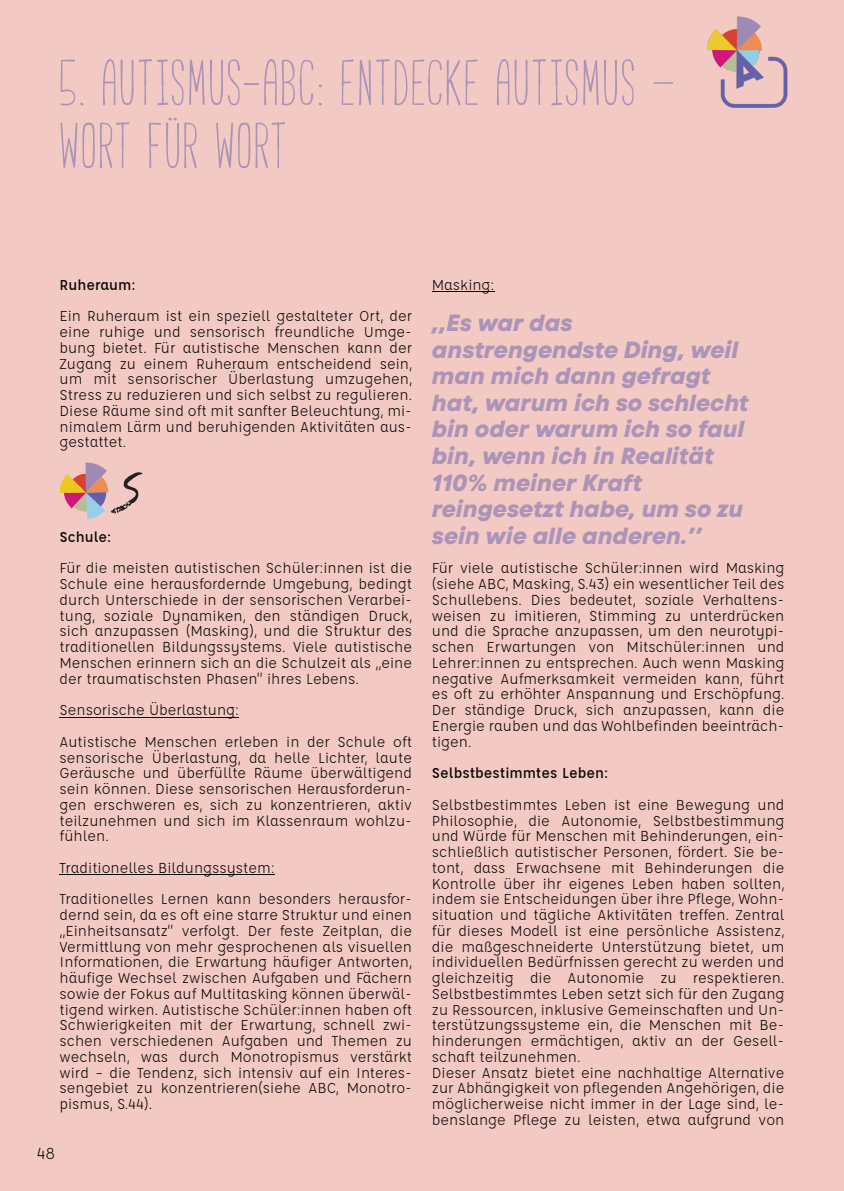
<style>
.page{position:relative;width:844px;height:1191px;background:#fff}
.page>*{position:absolute;margin:0;border:0;box-sizing:border-box;transform-origin:0 0}
.t1{font:63px/63px "Cabana";letter-spacing:.05em;color:rgb(100 95 170/.5)}
.t2{font:58.98px "Odachi";color:#231f20}
.t3{font:italic 800 23.45px/26.6px "Code Next";color:rgb(100 95 170/.5)}
.t4{font:17.5px "Affogato";color:#080704}
.t5{font:15.75px/15.8px "Affogato";color:#080704;text-align:justify}
.t6{font:500 15.75px "Affogato";color:#080704}
</style>
<div class="page">
<hr style="left:843px;top:0;width:1px;height:1191px;background:#f3c9c4">
<div style="left:0;top:0;width:843px;height:1191px;background:#f3c9c4"></div>
<img style="left:707px;top:16px;width:81px;height:92px">
<hr style="left:60px;top:716px;width:179px;height:1px;background:#080704">
<hr style="left:60px;top:874px;width:215px;height:1px;background:#080704">
<hr style="left:432px;top:291px;width:62px;height:1px;background:#080704">
<svg style="left:59px;top:462px;width:49px;height:57px"></svg>
<h1 class="t1" style="left:60px;top:54px;width:615px">5. AUTISMUS-ABC: ENTDECKE AUTISMUS –<br>WORT FÜR WORT</h1>
<p class="t6" style="left:60px;top:275px;width:78px">Ruheraum:</p>
<p class="t5" style="left:60px;top:308px;width:354px">Ein Ruheraum ist ein speziell gestalteter Ort, der eine ruhige und sensorisch freundliche Umge&shy;bung bietet. Für autistische Menschen kann der Zugang zu einem Ruheraum entscheidend sein, um mit sensorischer Überlastung umzugehen, Stress zu reduzieren und sich selbst zu regulieren.<br>Diese Räume sind oft mit sanfter Beleuchtung, mi&shy;nimalem Lärm und beruhigenden Aktivitäten aus&shy;gestattet.</p>
<h2 class="t2" style="left:117px;top:458px;width:25px">S</h2>
<p class="t6" style="left:60px;top:527px;width:53px">Schule:</p>
<p class="t5" style="left:60px;top:560px;width:354px">Für die meisten autistischen Schüler:innen ist die Schule eine herausfordernde Umgebung, bedingt durch Unterschiede in der sensorischen Verarbei&shy;tung, soziale Dynamiken, den ständigen Druck, sich anzupassen (Masking), und die Struktur des traditionellen Bildungssystems. Viele autistische Menschen erinnern sich an die Schulzeit als ,,eine der traumatischsten Phasen” ihres Lebens.</p>
<p class="t5" style="left:60px;top:694px;width:354px;line-height:31.5px">Sensorische Überlastung:<br>Autistische Menschen erleben in der Schule oft</p>
<p class="t5" style="left:60px;top:749px;width:354px">sensorische Überlastung, da helle Lichter, laute Geräusche und überfüllte Räume überwältigend sein können. Diese sensorischen Herausforderun&shy;gen erschweren es, sich zu konzentrieren, aktiv teilzunehmen und sich im Klassenraum wohlzu&shy;fühlen.</p>
<p class="t5" style="left:60px;top:851px;width:354px;line-height:31.5px">Traditionelles Bildungssystem:<br>Traditionelles Lernen kann besonders herausfor-</p>
<p class="t5" style="left:60px;top:907px;width:354px">dernd sein, da es oft eine starre Struktur und einen ,,Einheitsansatz” verfolgt. Der feste Zeitplan, die Vermittlung von mehr gesprochenen als visuellen Informationen, die Erwartung häufiger Antworten, häufige Wechsel zwischen Aufgaben und Fächern sowie der Fokus auf Multitasking können überwäl&shy;tigend wirken. Autistische Schüler:innen haben oft Schwierigkeiten mit der Erwartung, schnell zwi&shy;schen verschiedenen Aufgaben und Themen zu wechseln, was durch Monotropismus verstärkt wird – die Tendenz, sich intensiv auf ein Interes&shy;sengebiet zu konzentrieren(siehe ABC, Monotro&shy;pismus, S.44).</p>
<p class="t4" style="left:37px;top:1142px;width:20px">48</p>
<p class="t5" style="left:432px;top:277px;width:64px">Masking:</p>
<h3 class="t3" style="left:432px;top:309px;width:318px">,,Es war das anstrengendste Ding, weil man mich dann gefragt hat, warum ich so schlecht bin oder warum ich so faul bin, wenn ich in Realität<br>110% meiner Kraft reingesetzt habe, um so zu sein wie alle anderen.’’</h3>
<p class="t5" style="left:432px;top:560px;width:354px">Für viele autistische Schüler:innen wird Masking (siehe ABC, Masking, S.43) ein wesentlicher Teil des Schullebens. Dies bedeutet, soziale Verhaltens&shy;weisen zu imitieren, Stimming zu unterdrücken und die Sprache anzupassen, um den neurotypi&shy;schen Erwartungen von Mitschüler:innen und Lehrer:innen zu entsprechen. Auch wenn Masking negative Aufmerksamkeit vermeiden kann, führt es oft zu erhöhter Anspannung und Erschöpfung.<br>Der ständige Druck, sich anzupassen, kann die Energie rauben und das Wohlbefinden beeinträch&shy;tigen.</p>
<p class="t6" style="left:432px;top:764px;width:178px">Selbstbestimmtes Leben:</p>
<p class="t5" style="left:432px;top:796px;width:354px;text-align:left">Selbstbestimmtes Leben ist eine Bewegung und Philosophie, die Autonomie, Selbstbestimmung und Würde für Menschen mit Behinderungen, ein&shy;schließlich autistischer Personen, fördert. Sie be&shy;tont, dass Erwachsene mit Behinderungen die Kontrolle über ihr eigenes Leben haben sollten, indem sie Entscheidungen über ihre Pflege, Wohn&shy;situation und tägliche Aktivitäten treffen. Zentral für dieses Modell ist eine persönliche Assistenz, die maßgeschneiderte Unterstützung bietet, um individuellen Bedürfnissen gerecht zu werden und gleichzeitig die Autonomie zu respektieren.<br>Selbstbestimmtes Leben setzt sich für den Zugang zu Ressourcen, inklusive Gemeinschaften und Un&shy;terstützungssysteme ein, die Menschen mit Be&shy;hinderungen ermächtigen, aktiv an der Gesell&shy;schaft teilzunehmen.<br>Dieser Ansatz bietet eine nachhaltige Alternative zur Abhängigkeit von pflegenden Angehörigen, die möglicherweise nicht immer in der Lage sind, le&shy;benslange Pflege zu leisten, etwa aufgrund von</p>
</div>
